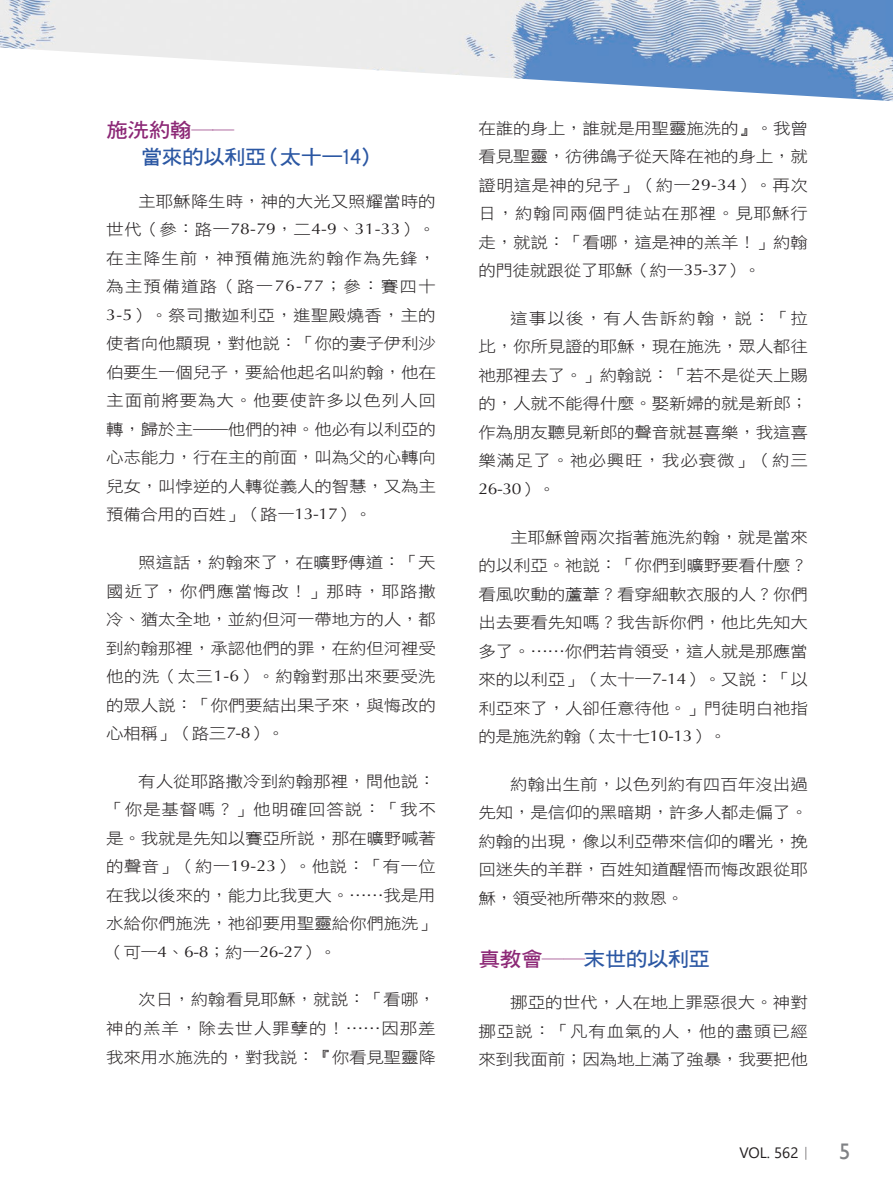
<style>
.page{position:relative;width:893px;height:1191px;background:#fff}
.page>*{position:absolute;margin:0;border:0;box-sizing:border-box;transform-origin:0 0}
.大標{font:20.25px/27px "DF Hei W7 WIN BF";letter-spacing:-.04em;color:#2b57a3;scale:1.08 1}
.t1{font:15.75px/28.5px "DF Hei W3 WIN BF";letter-spacing:-.01em;color:#231f20;text-align:justify;scale:1.11 1}
.t2{font:15px "Segoe UI";color:#231f20}
.s1{color:#8c2876}
.s2{font-family:"Optima"}
.s3{font-family:"Adobe Ming Std";font-weight:300}
.s4{font-family:"Gill Sans";font-size:22.5px;color:#808285}
</style>
<div class="page">
<img style="left:0;top:0;width:893px;height:101px">
<p class="大標" style="left:141px;top:117px;width:222px;text-indent:-34px"><span class="s1">施洗約翰──<br></span>當來的以利亞（太十一14）</p>
<p class="t1" style="left:106px;top:187px;width:298px;text-indent:32px">主耶穌降生時，神的大光又照耀當時的世代（參：路一<span class="s2">78-79</span>，二<span class="s2">4-9</span>、<span class="s2">31-33</span>）。在主降生前，神預備施洗約翰作為先鋒，為主預備道路（路一<span class="s2">76-77</span>；參：賽四十<span class="s2">3-5</span>）。祭司撒迦利亞，進聖殿燒香，主的使者向他顯現，對他說：「你的妻子伊利沙伯要生一個兒子，要給他起名叫約翰，他在主面前將要為大。他要使許多以色列人回轉，歸於主――他們的神。他必有以利亞的心志能力，行在主的前面，叫為父的心轉向兒女，叫悖逆的人轉從義人的智慧，又為主預備合用的百姓」（路一<span class="s2">13-17</span>）。</p>
<p class="t1" style="left:106px;top:548px;width:298px;text-indent:32px">照這話，約翰來了，在曠野傳道：「天國近了，你們應當悔改！」那時，耶路撒冷、猶太全地，並約但河一帶地方的人，都到約翰那裡，承認他們的罪，在約但河裡受他的洗（太三<span class="s2">1-6</span>）。約翰對那出來要受洗的眾人說：「你們要結出果子來，與悔改的心相稱」（路三<span class="s2">7-8</span>）。</p>
<p class="t1" style="left:106px;top:766px;width:298px;text-indent:32px">有人從耶路撒冷到約翰那裡，問他說：「你是基督嗎？」他明確回答說：「我不是。我就是先知以賽亞所說，那在曠野喊著的聲音」（約一<span class="s2">19-23</span>）。他說：「有一位在我以後來的，能力比我更大。……我是用水給你們施洗，祂卻要用聖靈給你們施洗」（可一<span class="s2">4</span>、<span class="s2">6-8</span>；約一<span class="s2">26-27</span>）。</p>
<p class="t1" style="left:106px;top:985px;width:298px;text-indent:32px">次日，約翰看見耶穌，就說：「看哪，神的羔羊，除去世人罪孽的！……因那差我來用水施洗的，對我說：『你看見聖靈降</p>
<p class="t1" style="left:478px;top:114px;width:298px">在誰的身上，誰就是用聖靈施洗的』。我曾看見聖靈，彷彿鴿子從天降在祂的身上，就證明這是神的兒子」（約一<span class="s2">29-34</span>）。再次日，約翰同兩個門徒站在那裡。見耶穌行走，就說：「看哪，這是神的羔羊！」約翰的門徒就跟從了耶穌（約一<span class="s2">35-37</span>）。</p>
<p class="t1" style="left:478px;top:304px;width:298px;text-indent:32px">這事以後，有人告訴約翰，說：「拉比，你所見證的耶穌，現在施洗，眾人都往祂那裡去了。」約翰說：「若不是從天上賜的，人就不能得什麼。娶新婦的就是新郎；作為朋友聽見新郎的聲音就甚喜樂，我這喜樂滿足了。祂必興旺，我必衰微」（約三<span class="s2">26-30</span>）。</p>
<p class="t1" style="left:478px;top:522px;width:298px;text-indent:32px">主耶穌曾兩次指著施洗約翰，就是當來的以利亞。祂說：「你們到曠野要看什麼？看風吹動的蘆葦？看穿細軟衣服的人？你們出去要看先知嗎？我告訴你們，他比先知大多了。……你們若肯領受，這人就是那應當來的以利亞」（太十一<span class="s2">7-14</span>）。又說：「以利亞來了，人卻任意待他。」門徒明白祂指的是施洗約翰（太十七<span class="s2">10-13</span>）。</p>
<p class="t1" style="left:478px;top:769px;width:298px;text-indent:32px">約翰出生前，以色列約有四百年沒出過先知，是信仰的黑暗期，許多人都走偏了。約翰的出現，像以利亞帶來信仰的曙光，挽回迷失的羊群，百姓知道醒悟而悔改跟從耶穌，領受祂所帶來的救恩。</p>
<p class="大標" style="left:478px;top:945px;width:216px"><span class="s1">真教會──</span>末世的以利亞</p>
<p class="t1" style="left:478px;top:988px;width:298px;text-indent:32px">挪亞的世代，人在地上罪惡很大。神對挪亞說：「凡有血氣的人，他的盡頭已經來到我面前；因為地上滿了強暴，我要把他</p>
<p class="t2" style="left:739px;top:1138px;width:112px">VOL. 562<span class="s3">｜</span> <span class="s4">5</span></p>
</div>
